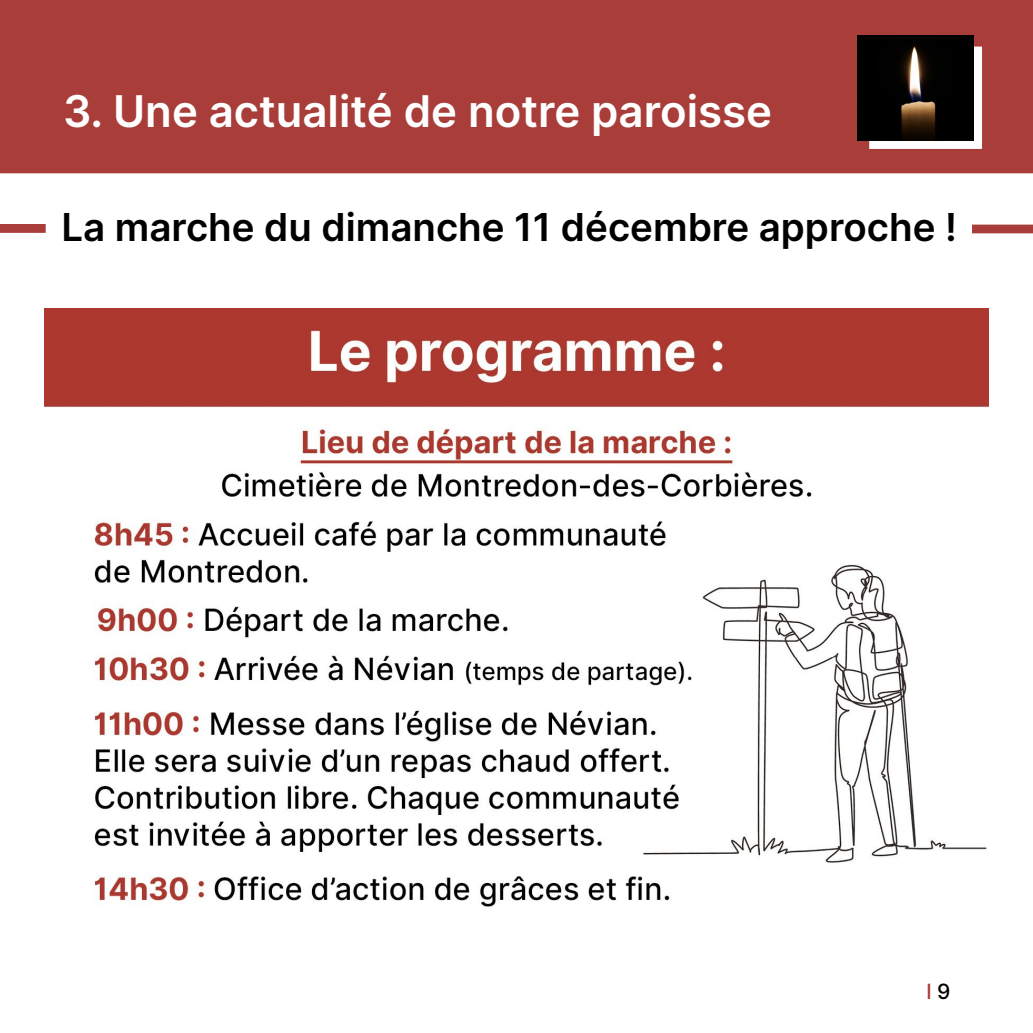
<style>
.page{position:relative;width:1033px;height:1033px;background:#fff}
.page>*{position:absolute;margin:0;border:0;box-sizing:border-box;transform-origin:0 0}
.t1{font:43.75px "Inter";color:#fff}
.t2{font:38.5px "Inter";color:#000}
.t3{font:21px "Inter";color:#a83d39}
.s1{color:#000}
</style>
<div class="page">
<div style="left:1px;top:1px;width:1031px;height:171px;background:#a83d39"></div>
<div style="left:0;top:0;width:1032px;height:173px;border:2px solid #a83d39"></div>
<div style="left:869px;top:47px;width:113px;height:102px;background:#fff;border:2px solid #fff"></div>
<svg style="left:0;top:224px;width:46px;height:9px"></svg>
<img style="left:857px;top:35px;width:116px;height:106px">
<img style="left:44px;top:308px;width:944px;height:599px">
<svg style="left:972px;top:224px;width:60px;height:9px"></svg>
<p class="t1" style="left:63px;top:80px;width:710px">3. Une actualité de notre paroisse</p>
<p class="t2" style="left:61px;top:199px;width:897px">La marche du dimanche 11 décembre approche !</p>
<p class="t3" style="left:926px;top:976px;width:26px">l <span class="s1">9</span></p>
</div>
